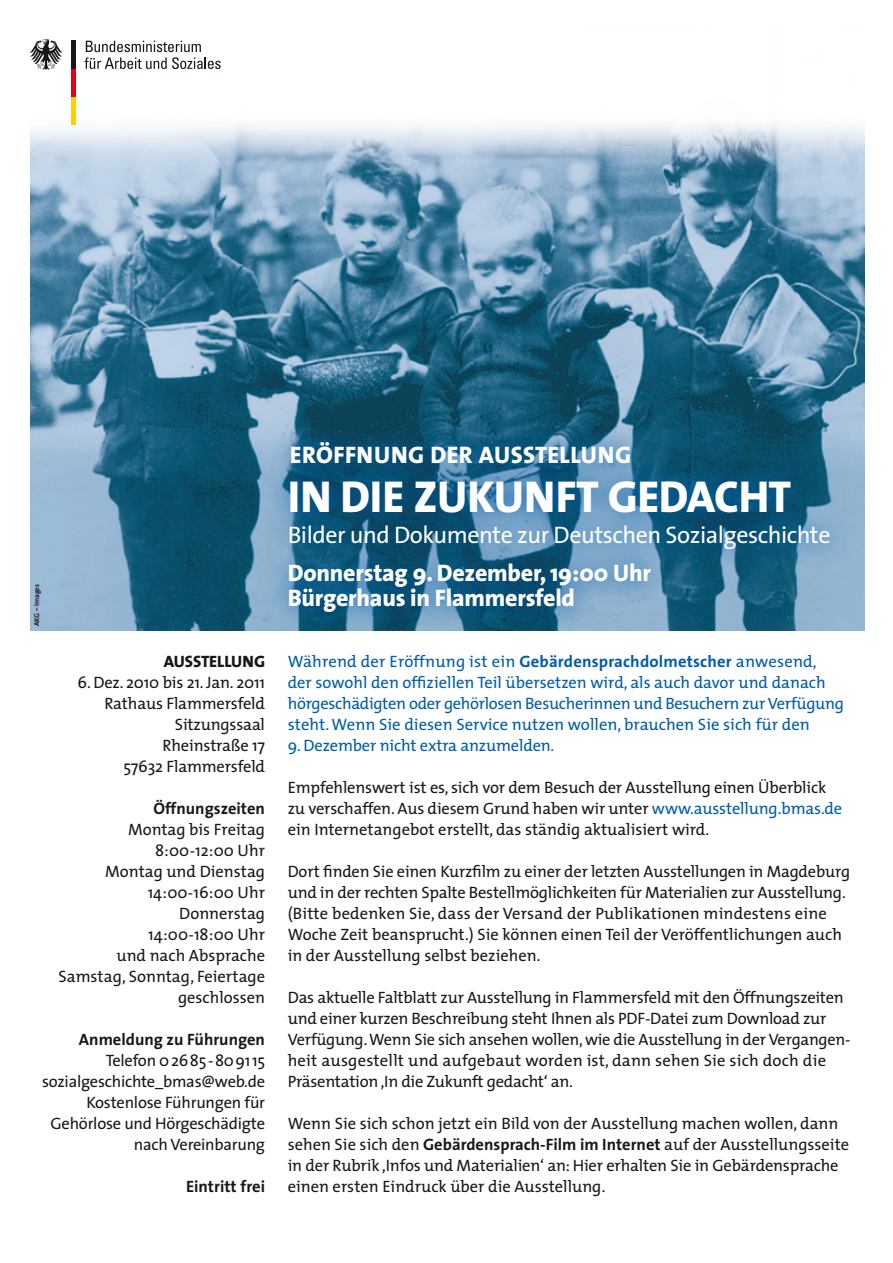
<style>
.page{position:relative;width:893px;height:1263px;background:#fff}
.page>*{position:absolute;margin:0;border:0;box-sizing:border-box;transform-origin:0 0}
.t1{font:800 45px "The Sans";letter-spacing:-.01em;color:#fff}
.t2{font:800 24px/25.5px "The Sans";letter-spacing:-.01em;color:#fff}
.t3{font:24px "The Sans";letter-spacing:-.02em;color:#fff}
.t4{font:800 24px "The Sans";letter-spacing:.02em;color:#fff}
.t5{font:16.5px/21px "The Mix";letter-spacing:-.01em;color:#1a171c}
.t6{font:16.5px/21px "The Mix";color:#005da8}
.t7{font:16.5px/21px "The Sans";letter-spacing:-.015em;color:#1a171c;text-align:right}
.t8{font:700 16.5px "The Sans";color:#1a171c}
.t9{font:800 16.5px "The Sans";color:#1a171c}
.t10{font:700 7.2px "The Sans";color:#1a171c}
.s1{font-family:"The Sans";font-weight:700}
.s2{color:#005da8}
</style>
<div class="page">
<img style="left:31px;top:122px;width:834px;height:508px">
<svg style="left:264px;top:456px;width:585px;height:175px;background:#357295"></svg>
<svg style="left:29px;top:39px;width:193px;height:87px"></svg>
<svg style="left:266px;top:417px;width:385px;height:66px;background:#276688"></svg>
<p class="t10" style="left:31px;top:626px;width:44px;rotate:-90deg">AKG – Images</p>
<p class="t9" style="left:164px;top:647px;width:103px">Ausstellung</p>
<p class="t5" style="left:78px;top:671px;width:189px;text-align:right">6. Dez. 2010 bis 21. Jan. 2011<br>Rathaus Flammersfeld<br>Sitzungssaal<br>Rheinstraße 17<br>57632 Flammersfeld</p>
<p class="t8" style="left:153px;top:794px;width:113px">Öffnungszeiten</p>
<p class="t5" style="left:59px;top:818px;width:208px;text-align:right">Montag bis Freitag<br>8:00-12:00 Uhr<br>Montag und Dienstag<br>14:00-16:00 Uhr<br>Donnerstag<br>14:00-18:00 Uhr<br>und nach Absprache<br>Samstag, Sonntag, Feiertage geschlossen</p>
<p class="t8" style="left:79px;top:1026px;width:188px">Anmeldung zu Führungen</p>
<p class="t7" style="left:42px;top:1049px;width:225px">Telefon 02685-809115 sozialgeschichte_bmas@web.de<br>Kostenlose Führungen für<br>Gehörlose und Hörgeschädigte nach Vereinbarung</p>
<p class="t8" style="left:186px;top:1173px;width:80px">Eintritt frei</p>
<h2 class="t4" style="left:290px;top:434px;width:343px">Eröffnung der Ausstellung</h2>
<h1 class="t1" style="left:288px;top:458px;width:505px">In die Zukunft gedacht</h1>
<h2 class="t3" style="left:288px;top:515px;width:544px">Bilder und Dokumente zur Deutschen Sozialgeschichte</h2>
<h2 class="t2" style="left:288px;top:559px;width:365px">Donnerstag 9. Dezember, 19:00 Uhr<br>Bürgerhaus in Flammersfeld</h2>
<p class="t6" style="left:288px;top:650px;width:558px">Während der Eröffnung ist ein <span class="s1">Gebärdensprachdolmetscher</span> anwesend, der sowohl den offiziellen Teil übersetzen wird, als auch davor und danach hörgeschädigten oder gehörlosen Besucherinnen und Besuchern zur Verfügung steht. Wenn Sie diesen Service nutzen wollen, brauchen Sie sich für den</p>
<p class="t6" style="left:288px;top:734px;width:268px">9. Dezember nicht extra anzumelden.</p>
<p class="t5" style="left:288px;top:776px;width:556px">Empfehlenswert ist es, sich vor dem Besuch der Ausstellung einen Überblick zu verschaffen. Aus diesem Grund haben wir unter <span class="s2">www.ausstellung.bmas.de </span>ein Internetangebot erstellt, das ständig aktualisiert wird.</p>
<p class="t5" style="left:288px;top:860px;width:564px">Dort finden Sie einen Kurzfilm zu einer der letzten Ausstellungen in Magdeburg und in der rechten Spalte Bestellmöglichkeiten für Materialien zur Ausstellung. (Bitte bedenken Sie, dass der Versand der Publikationen mindestens eine Woche Zeit beansprucht.) Sie können einen Teil der Veröffentlichungen auch in der Ausstellung selbst beziehen.</p>
<p class="t5" style="left:288px;top:986px;width:564px">Das aktuelle Faltblatt zur Ausstellung in Flammersfeld mit den Öffnungszeiten und einer kurzen Beschreibung steht Ihnen als PDF-Datei zum Download zur Verfügung. Wenn Sie sich ansehen wollen, wie die Ausstellung in der Vergangen&shy;heit ausgestellt und aufgebaut worden ist, dann sehen Sie sich doch die Präsentation ‚In die Zukunft gedacht‘ an.</p>
<p class="t5" style="left:288px;top:1112px;width:563px">Wenn Sie sich schon jetzt ein Bild von der Ausstellung machen wollen, dann sehen Sie sich den <span class="s1">Gebärdensprach-Film im Internet</span> auf der Ausstellungsseite in der Rubrik ‚Infos und Materialien‘ an: Hier erhalten Sie in Gebärdensprache einen ersten Eindruck über die Ausstellung.</p>
</div>
